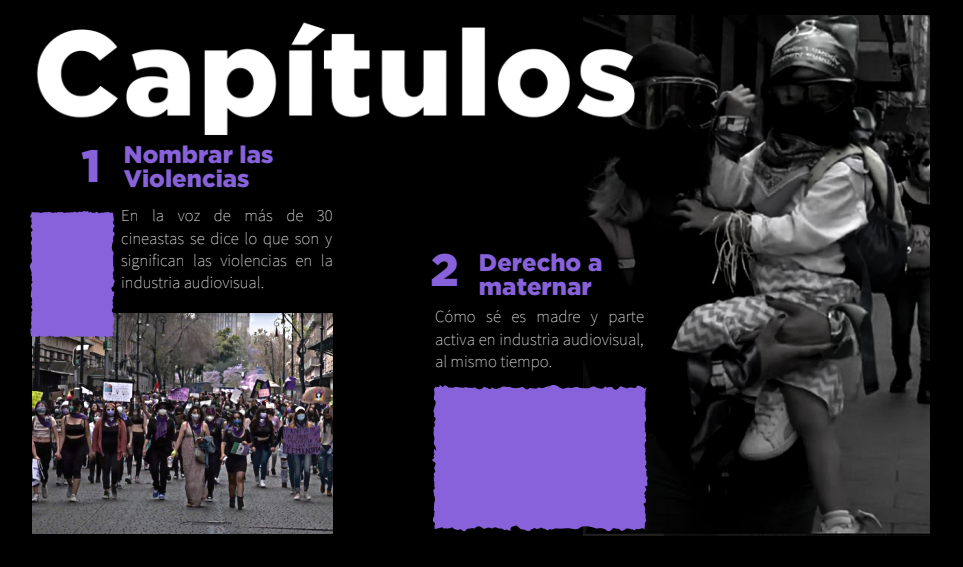
<style>
.page{position:relative;width:963px;height:567px;background:#000}
.page>*{position:absolute;margin:0;border:0;box-sizing:border-box;transform-origin:0 0}
.t1{font:900 45.6px "Gotham";color:#8862db}
.t2{font:900 24px/24px "Gotham";color:#8862db}
.t3{font:200 16.8px/22.4px "Source Sans Pro";color:#fff;text-align:justify}
</style>
<div class="page">
<img style="left:33px;top:314px;width:300px;height:219px">
<img style="left:584px;top:15px;width:345px;height:520px">
<svg style="left:432px;top:383px;width:217px;height:150px;background:#7c59c8"></svg>
<svg style="left:29px;top:211px;width:87px;height:128px;background:#7e5bc9"></svg>
<img style="left:36px;top:15px;width:651px;height:172px">
<p class="t1" style="left:81px;top:140px;width:21px">1</p>
<p class="t2" style="left:124px;top:142px;width:151px">Nombrar las<br>Violencias</p>
<p class="t3" style="left:121px;top:204px;width:213px">En la voz de más de 30 cineastas se dice lo que son y significan las violencias en la industria audiovisual.</p>
<p class="t2" style="left:479px;top:250px;width:125px">Derecho a maternar</p>
<p class="t3" style="left:435px;top:305px;width:211px">Cómo sé es madre y parte activa en industria audiovisual, al mismo tiempo.</p>
<p class="t1" style="left:430px;top:244px;width:30px">2</p>
</div>
